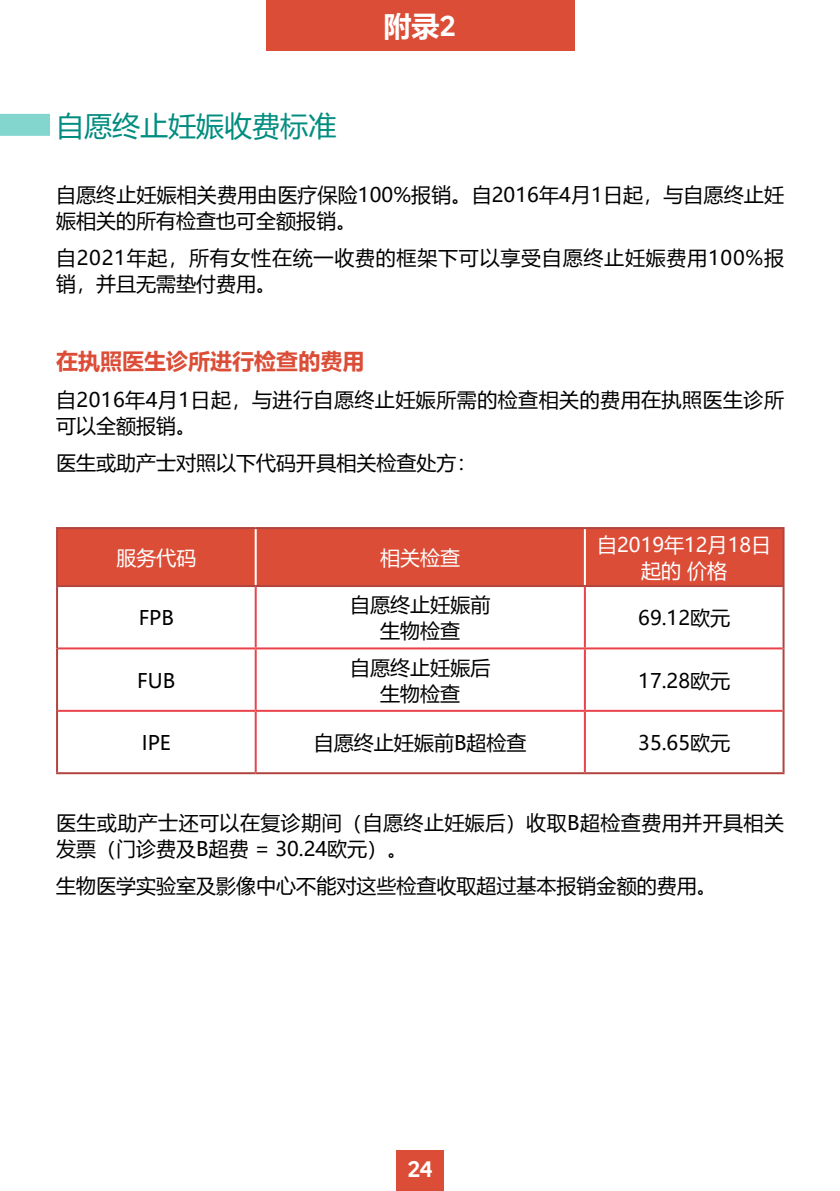
<style>
.page{position:relative;width:840px;height:1191px;background:#fff}
.page>*{position:absolute;margin:0;border:0;box-sizing:border-box;transform-origin:0 0}
.t1{font:28px "Microsoft Ya Hei";color:#008d7f}
.t2{font:700 28px "Microsoft Ya Hei";color:#fff}
.t3{font:700 22px "Microsoft Ya Hei";color:#dc4d37}
.t4{font:700 22px "Marianne";color:#fff}
.t5{font:20px/26px "Microsoft Ya Hei";color:#000;text-align:center}
.t6{font:20px/26px "Microsoft Ya Hei";letter-spacing:.02em;color:#000}
.t7{font:20px/26px "Microsoft Ya Hei";letter-spacing:.035em;color:#000}
.t8{font:20px/26px "Microsoft Ya Hei";letter-spacing:.025em;color:#000}
.t9{font:20px/26px "Microsoft Ya Hei";color:#fff;text-align:center}
.s1{font-family:"Marianne"}
</style>
<div class="page">
<div style="left:396px;top:1150px;width:47px;height:41px;background:#dc4d37"></div>
<div style="left:0;top:114px;width:50px;height:22px;background:#83d6ce"></div>
<div style="left:58px;top:529px;width:724px;height:56px;background:#dc4d37"></div>
<hr style="left:254px;top:529px;width:2px;height:56px;background:#fff">
<hr style="left:58px;top:647px;width:197px;height:2px;background:#e9424b">
<hr style="left:255px;top:647px;width:329px;height:2px;background:#e9424b">
<hr style="left:584px;top:647px;width:198px;height:2px;background:#e9424b">
<hr style="left:58px;top:710px;width:197px;height:2px;background:#e9424b">
<hr style="left:255px;top:710px;width:329px;height:2px;background:#e9424b">
<hr style="left:584px;top:710px;width:198px;height:2px;background:#e9424b">
<hr style="left:254px;top:587px;width:2px;height:60px;background:#e9424b">
<hr style="left:583px;top:587px;width:2px;height:60px;background:#e9424b">
<hr style="left:254px;top:649px;width:2px;height:61px;background:#e9424b">
<hr style="left:583px;top:649px;width:2px;height:61px;background:#e9424b">
<hr style="left:254px;top:712px;width:2px;height:60px;background:#e9424b">
<hr style="left:583px;top:712px;width:2px;height:60px;background:#e9424b">
<hr style="left:583px;top:529px;width:2px;height:56px;background:#fff">
<hr style="left:56px;top:527px;width:199px;height:2px;background:#b24440">
<hr style="left:56px;top:529px;width:2px;height:56px;background:#b24440">
<hr style="left:255px;top:527px;width:329px;height:2px;background:#b24440">
<hr style="left:584px;top:527px;width:200px;height:2px;background:#b24440">
<hr style="left:782px;top:529px;width:2px;height:56px;background:#b24440">
<hr style="left:56px;top:585px;width:199px;height:2px;background:#b24440">
<hr style="left:56px;top:587px;width:2px;height:61px;background:#b24440">
<hr style="left:255px;top:585px;width:329px;height:2px;background:#b24440">
<hr style="left:584px;top:585px;width:200px;height:2px;background:#b24440">
<hr style="left:782px;top:587px;width:2px;height:61px;background:#b24440">
<hr style="left:56px;top:648px;width:2px;height:63px;background:#b24440">
<hr style="left:782px;top:648px;width:2px;height:63px;background:#b24440">
<hr style="left:56px;top:711px;width:2px;height:61px;background:#b24440">
<hr style="left:782px;top:711px;width:2px;height:61px;background:#b24440">
<hr style="left:56px;top:772px;width:199px;height:2px;background:#b24440">
<hr style="left:255px;top:772px;width:329px;height:2px;background:#b24440">
<hr style="left:584px;top:772px;width:200px;height:2px;background:#b24440">
<div style="left:265px;top:0;width:309px;height:50px;background:#dc4d37"></div>
<h1 class="t1" style="left:56px;top:107px;width:281px">自愿终止妊娠收费标准</h1>
<h1 class="t2" style="left:383px;top:7px;width:74px">附录<span class="s1">2</span></h1>
<p class="t5" style="left:56px;top:181px;width:729px;text-align:left">自愿终止妊娠相关费用由医疗保险100%报销。自2016年4月1日起，与自愿终止妊娠相关的所有检查也可全额报销。</p>
<p class="t7" style="left:56px;top:244px;width:729px">自2021年起，所有女性在统一收费的框架下可以享受自愿终止妊娠费用100%报销，并且无需垫付费用。</p>
<p class="t3" style="left:56px;top:346px;width:309px">在执照医生诊所进行检查的费用</p>
<p class="t8" style="left:56px;top:386px;width:729px">自2016年4月1日起，与进行自愿终止妊娠所需的检查相关的费用在执照医生诊所可以全额报销。</p>
<p class="t5" style="left:56px;top:449px;width:421px">医生或助产士对照以下代码开具相关检查处方：</p>
<p class="t9" style="left:116px;top:544px;width:81px">服务代码</p>
<p class="t9" style="left:380px;top:544px;width:81px">相关检查</p>
<p class="t5" style="left:139px;top:604px;width:37px">FPB</p>
<p class="t5" style="left:137px;top:667px;width:40px">FUB</p>
<p class="t5" style="left:350px;top:591px;width:141px">自愿终止妊娠前生物检查</p>
<p class="t5" style="left:350px;top:654px;width:141px">自愿终止妊娠后生物检查</p>
<p class="t9" style="left:597px;top:531px;width:175px">自2019年12月18日起的 价格</p>
<p class="t5" style="left:638px;top:604px;width:93px">69.12欧元</p>
<p class="t5" style="left:638px;top:667px;width:93px">17.28欧元</p>
<p class="t5" style="left:142px;top:729px;width:31px">IPE</p>
<p class="t5" style="left:314px;top:729px;width:214px">自愿终止妊娠前B超检查</p>
<p class="t5" style="left:638px;top:729px;width:93px">35.65欧元</p>
<p class="t6" style="left:56px;top:809px;width:729px">医生或助产士还可以在复诊期间（自愿终止妊娠后）收取B超检查费用并开具相关发票（门诊费及B超费 = 30.24欧元）。</p>
<p class="t5" style="left:56px;top:872px;width:662px">生物医学实验室及影像中心不能对这些检查收取超过基本报销金额的费用。</p>
<p class="t4" style="left:407px;top:1152px;width:27px">24</p>
</div>
